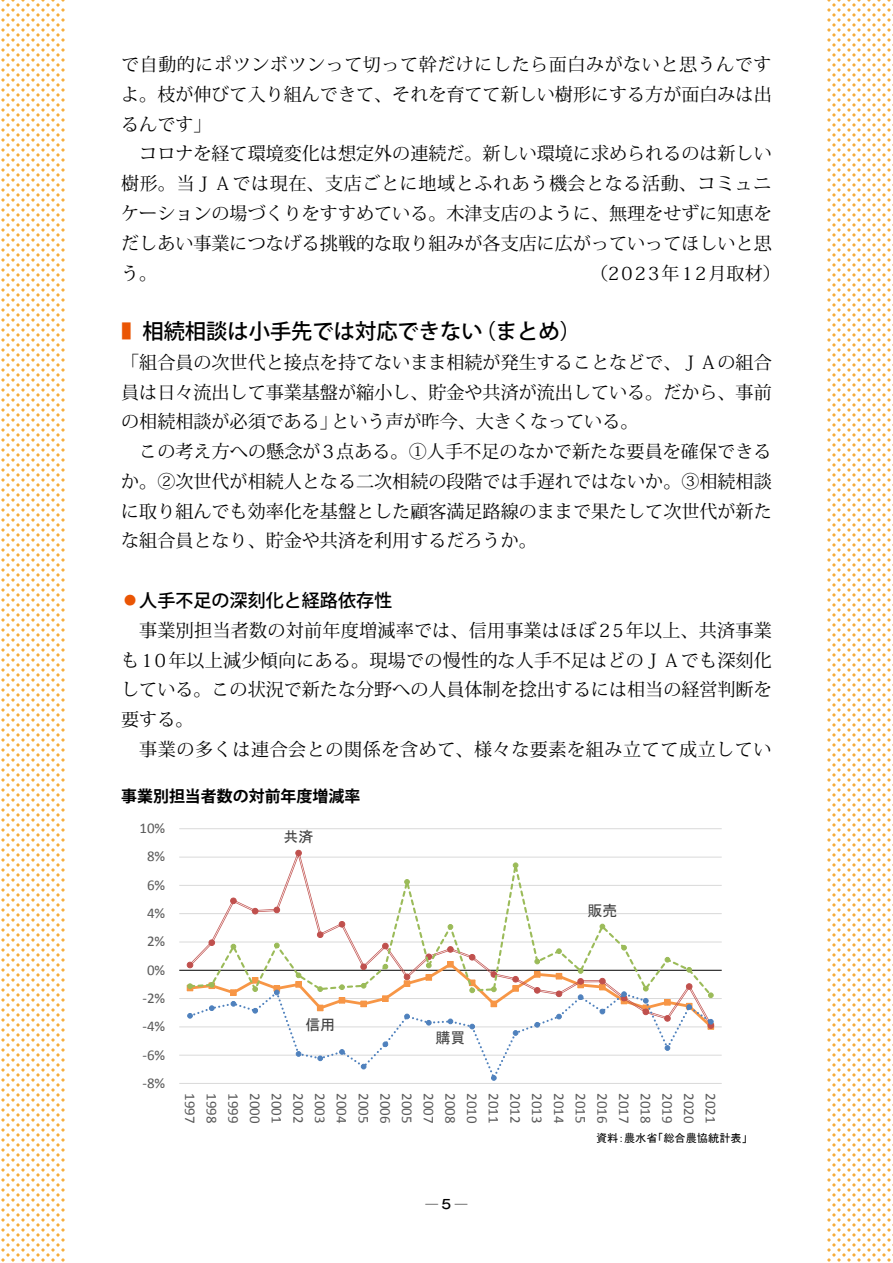
<style>
.page{position:relative;width:893px;height:1263px;background:#fff}
.page>*{position:absolute;margin:0;border:0;box-sizing:border-box;transform-origin:0 0}
.t1{font:500 21.3px "Koz Go Pro";color:#000}
.t2{font:18px/29.7px "Koz Min Pro";color:#000;text-align:justify}
.t3{font:18px "Koz Min Pro";letter-spacing:.03em;color:#000}
.t4{font:500 18px "Koz Go Pro";color:#000}
.t5{font:18px "Koz Min Pro";letter-spacing:.125em;color:#000}
.t6{font:700 15.9px "Koz Go Pro";color:#000}
.t7{font:15px "Calibri";color:#595959}
.t8{font:15px "MS P Gothic";color:#404040}
.t9{font:14.85px "Calibri";letter-spacing:-.005em;color:#595959}
.t10{font:14.85px "MS P Gothic";color:#404040}
.t11{font:500 12.75px "Gothic MB101 Pro";color:#000}
.t12{font:11.25px "MS P Gothic";color:#000}
.s1{color:#ea5504}
</style>
<div class="page">
<svg style="left:1px;top:0;width:64px;height:1262px"></svg>
<svg style="left:827px;top:0;width:66px;height:1262px"></svg>
<hr style="left:179px;top:1083px;width:543px;height:1px;background:#d9d9d9">
<hr style="left:179px;top:1055px;width:543px;height:1px;background:#d9d9d9">
<hr style="left:179px;top:1026px;width:543px;height:1px;background:#d9d9d9">
<hr style="left:179px;top:998px;width:543px;height:1px;background:#d9d9d9">
<hr style="left:179px;top:942px;width:543px;height:1px;background:#d9d9d9">
<hr style="left:179px;top:913px;width:543px;height:1px;background:#d9d9d9">
<hr style="left:179px;top:885px;width:543px;height:1px;background:#d9d9d9">
<hr style="left:179px;top:857px;width:543px;height:1px;background:#d9d9d9">
<hr style="left:179px;top:828px;width:543px;height:1px;background:#d9d9d9">
<hr style="left:179px;top:970px;width:543px;height:1px;background:#000">
<div style="left:295px;top:850px;width:7px;height:6px;border:1px solid #c0504d;border-radius:50%"></div>
<svg style="left:491px;top:1075px;width:5px;height:6px"></svg>
<svg style="left:188px;top:855px;width:526px;height:66px"></svg>
<svg style="left:404px;top:879px;width:6px;height:5px"></svg>
<svg style="left:513px;top:862px;width:5px;height:6px"></svg>
<svg style="left:186px;top:921px;width:529px;height:148px"></svg>
<p class="t2" style="left:121px;top:49px;width:652px">で自動的にポツンボツンって切って幹だけにしたら面白みがないと思うんですよ。枝が伸びて入り組んできて、それを育てて新しい樹形にする方が面白みは出るんです」</p>
<p class="t2" style="left:121px;top:138px;width:652px;text-indent:18px">コロナを経て環境変化は想定外の連続だ。新しい環境に求められるのは新しい樹形。当ＪＡでは現在、支店ごとに地域とふれあう機会となる活動、コミュニケーションの場づくりをすすめている。木津支店のように、無理をせずに知恵をだしあい事業につなげる挑戦的な取り組みが各支店に広がっていってほしいと思う。</p>
<p class="t5" style="left:590px;top:260px;width:192px">（2023年12月取材）</p>
<p class="t1" style="left:121px;top:317px;width:461px"><span class="s1">■　</span>相続相談は小手先では対応できない（まとめ）</p>
<p class="t2" style="left:121px;top:347px;width:652px">「組合員の次世代と接点を持てないまま相続が発生することなどで、ＪＡの組合員は日々流出して事業基盤が縮小し、貯金や共済が流出している。だから、事前の相続相談が必須である」という声が昨今、大きくなっている。</p>
<p class="t2" style="left:121px;top:436px;width:652px;text-indent:18px">この考え方への懸念が3点ある。①人手不足のなかで新たな要員を確保できるか。②次世代が相続人となる二次相続の段階では手遅れではないか。③相続相談に取り組んでも効率化を基盤とした顧客満足路線のままで果たして次世代が新たな組合員となり、貯金や共済を利用するだろうか。</p>
<p class="t4" style="left:121px;top:589px;width:273px"><span class="s1">◦</span>人手不足の深刻化と経路依存性</p>
<p class="t2" style="left:121px;top:615px;width:652px;text-indent:18px">事業別担当者数の対前年度増減率では、信用事業はほぼ25年以上、共済事業も10年以上減少傾向にある。現場での慢性的な人手不足はどのＪＡでも深刻化している。この状況で新たな分野への人員体制を捻出するには相当の経営判断を要する。</p>
<p class="t3" style="left:139px;top:736px;width:634px">事業の多くは連合会との関係を含めて、様々な要素を組み立てて成立してい</p>
<p class="t6" style="left:121px;top:785px;width:241px">事業別担当者数の対前年度増減率</p>
<p class="t9" style="left:139px;top:819px;width:27px">10%</p>
<p class="t9" style="left:147px;top:847px;width:20px">8%</p>
<p class="t9" style="left:147px;top:875px;width:20px">6%</p>
<p class="t9" style="left:147px;top:904px;width:20px">4%</p>
<p class="t9" style="left:147px;top:932px;width:20px">2%</p>
<p class="t9" style="left:147px;top:960px;width:20px">0%</p>
<p class="t9" style="left:142px;top:988px;width:24px">-2%</p>
<p class="t9" style="left:142px;top:1017px;width:24px">-4%</p>
<p class="t9" style="left:142px;top:1045px;width:24px">-6%</p>
<p class="t9" style="left:142px;top:1073px;width:24px">-8%</p>
<p class="t8" style="left:284px;top:829px;width:31px">共済</p>
<p class="t10" style="left:305px;top:1017px;width:31px">信用</p>
<p class="t10" style="left:436px;top:1030px;width:31px">購買</p>
<p class="t10" style="left:587px;top:903px;width:31px">販売</p>
<p class="t9" style="left:199px;top:1093px;width:32px;rotate:90deg">1997</p>
<p class="t9" style="left:221px;top:1093px;width:32px;rotate:90deg">1998</p>
<p class="t9" style="left:243px;top:1093px;width:32px;rotate:90deg">1999</p>
<p class="t9" style="left:264px;top:1093px;width:32px;rotate:90deg">2000</p>
<p class="t9" style="left:286px;top:1093px;width:32px;rotate:90deg">2001</p>
<p class="t9" style="left:308px;top:1093px;width:32px;rotate:90deg">2002</p>
<p class="t9" style="left:330px;top:1093px;width:32px;rotate:90deg">2003</p>
<p class="t9" style="left:351px;top:1093px;width:32px;rotate:90deg">2004</p>
<p class="t9" style="left:373px;top:1093px;width:32px;rotate:90deg">2005</p>
<p class="t9" style="left:395px;top:1093px;width:32px;rotate:90deg">2006</p>
<p class="t9" style="left:416px;top:1093px;width:32px;rotate:90deg">2005</p>
<p class="t9" style="left:438px;top:1093px;width:32px;rotate:90deg">2007</p>
<p class="t9" style="left:460px;top:1093px;width:32px;rotate:90deg">2008</p>
<p class="t9" style="left:481px;top:1093px;width:32px;rotate:90deg">2010</p>
<p class="t9" style="left:503px;top:1093px;width:32px;rotate:90deg">2011</p>
<p class="t9" style="left:525px;top:1093px;width:32px;rotate:90deg">2012</p>
<p class="t9" style="left:547px;top:1093px;width:32px;rotate:90deg">2013</p>
<p class="t7" style="left:568px;top:1093px;width:32px;rotate:90deg">2014</p>
<p class="t9" style="left:590px;top:1093px;width:32px;rotate:90deg">2015</p>
<p class="t9" style="left:612px;top:1093px;width:32px;rotate:90deg">2016</p>
<p class="t9" style="left:633px;top:1093px;width:32px;rotate:90deg">2017</p>
<p class="t9" style="left:655px;top:1093px;width:32px;rotate:90deg">2018</p>
<p class="t9" style="left:677px;top:1093px;width:32px;rotate:90deg">2019</p>
<p class="t9" style="left:698px;top:1093px;width:32px;rotate:90deg">2020</p>
<p class="t9" style="left:720px;top:1093px;width:32px;rotate:90deg">2021</p>
<p class="t12" style="left:596px;top:1132px;width:153px">資料：農水省「総合農協統計表」</p>
<p class="t11" style="left:425px;top:1194px;width:44px">─5─</p>
</div>
